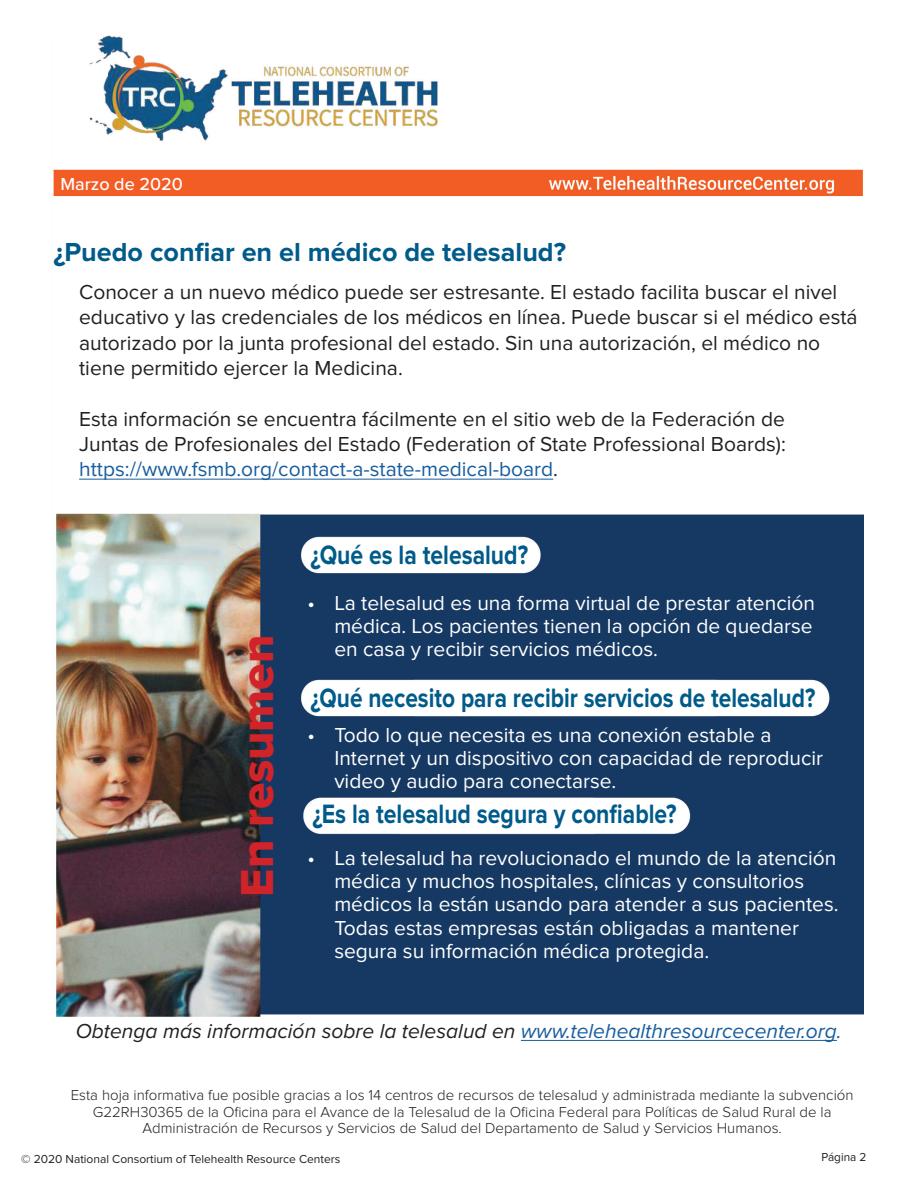
<style>
.page{position:relative;width:918px;height:1188px;background:#fff}
.page>*{position:absolute;margin:0;border:0;box-sizing:border-box;transform-origin:0 0}
.t1{font:48px "Proxima Nova Extrabld";color:#d1232a}
.t2{font:700 27.6px "Proxima Nova";color:#005b8a;scale:.83 1}
.t3{font:700 27.6px "Proxima Nova";color:#005b8a;scale:.82 1}
.t4{font:700 27px "Proxima Nova";color:#005b8a}
.t5{font:21px/23.1px "Proxima Nova";color:#fff}
.t6{font:21px/25.5px "Proxima Nova";color:#231f20}
.t7{font:italic 21px "Proxima Nova";color:#231f20}
.t8{font:500 18px "Proxima Nova";color:#fff}
.t9{font:300 15px/16.5px "Proxima Nova";color:#231f20;text-align:center}
.t10{font:12px "Proxima Nova";color:#231f20}
.s1{color:#175d9e}
.s2{color:#215da0}
</style>
<div class="page">
<img style="left:53px;top:35px;width:811px;height:1006px">
<hr style="left:79px;top:479px;width:474px;height:1px;background:#175d9e">
<hr style="left:521px;top:1040px;width:316px;height:1px;background:#175d9e">
<p class="t8" style="left:60px;top:170px;width:124px">Marzo de 2020</p>
<p class="t4" style="left:54px;top:236px;width:514px">¿Puedo confiar en el médico de telesalud?</p>
<p class="t6" style="left:79px;top:279px;width:780px">Conocer a un nuevo médico puede ser estresante. El estado facilita buscar el nivel educativo y las credenciales de los médicos en línea. Puede buscar si el médico está autorizado por la junta profesional del estado. Sin una autorización, el médico no tiene permitido ejercer la Medicina.</p>
<p class="t6" style="left:79px;top:407px;width:708px;text-align:justify">Esta información se encuentra fácilmente en el sitio web de la Federación de Juntas de Profesionales del Estado (Federation of State Professional Boards): <span class="s1">https://www.fsmb.org/contact-a-state-medical-board</span>.</p>
<h1 class="t1" style="left:221px;top:897px;width:263px;rotate:-90deg">En resumen</h1>
<h2 class="t2" style="left:311px;top:539px;width:264px">¿Qué es la telesalud?</h2>
<p class="t5" style="left:334px;top:592px;width:482px;text-align:justify;text-indent:-27px">• La telesalud es una forma virtual de prestar atención médica. Los pacientes tienen la opción de quedarse en casa y recibir servicios médicos.</p>
<h2 class="t3" style="left:310px;top:682px;width:617px">¿Qué necesito para recibir servicios de telesalud?</h2>
<p class="t5" style="left:334px;top:724px;width:490px;text-indent:-27px">• Todo lo que necesita es una conexión estable a<br>Internet y un dispositivo con capacidad de reproducir video y audio para conectarse.</p>
<h2 class="t2" style="left:313px;top:799px;width:440px">¿Es la telesalud segura y confiable?</h2>
<p class="t5" style="left:334px;top:847px;width:506px;text-indent:-27px">• La telesalud ha revolucionado el mundo de la atención médica y muchos hospitales, clínicas y consultorios médicos la están usando para atender a sus pacientes.<br>Todas estas empresas están obligadas a mantener segura su información médica protegida.</p>
<p class="t7" style="left:76px;top:1018px;width:767px">Obtenga más información sobre la telesalud en <span class="s1">www.telehealthresourcecenter.org</span><span class="s2">.</span></p>
<p class="t9" style="left:71px;top:1087px;width:784px">Esta hoja informativa fue posible gracias a los 14 centros de recursos de telesalud y administrada mediante la subvención<br>G22RH30365 de la Oficina para el Avance de la Telesalud de la Oficina Federal para Políticas de Salud Rural de la<br>Administración de Recursos y Servicios de Salud del Departamento de Salud y Servicios Humanos.</p>
<p class="t10" style="left:21px;top:1152px;width:321px">© 2020 National Consortium of Telehealth Resource Centers</p>
<p class="t10" style="left:821px;top:1150px;width:46px">Página 2</p>
</div>
